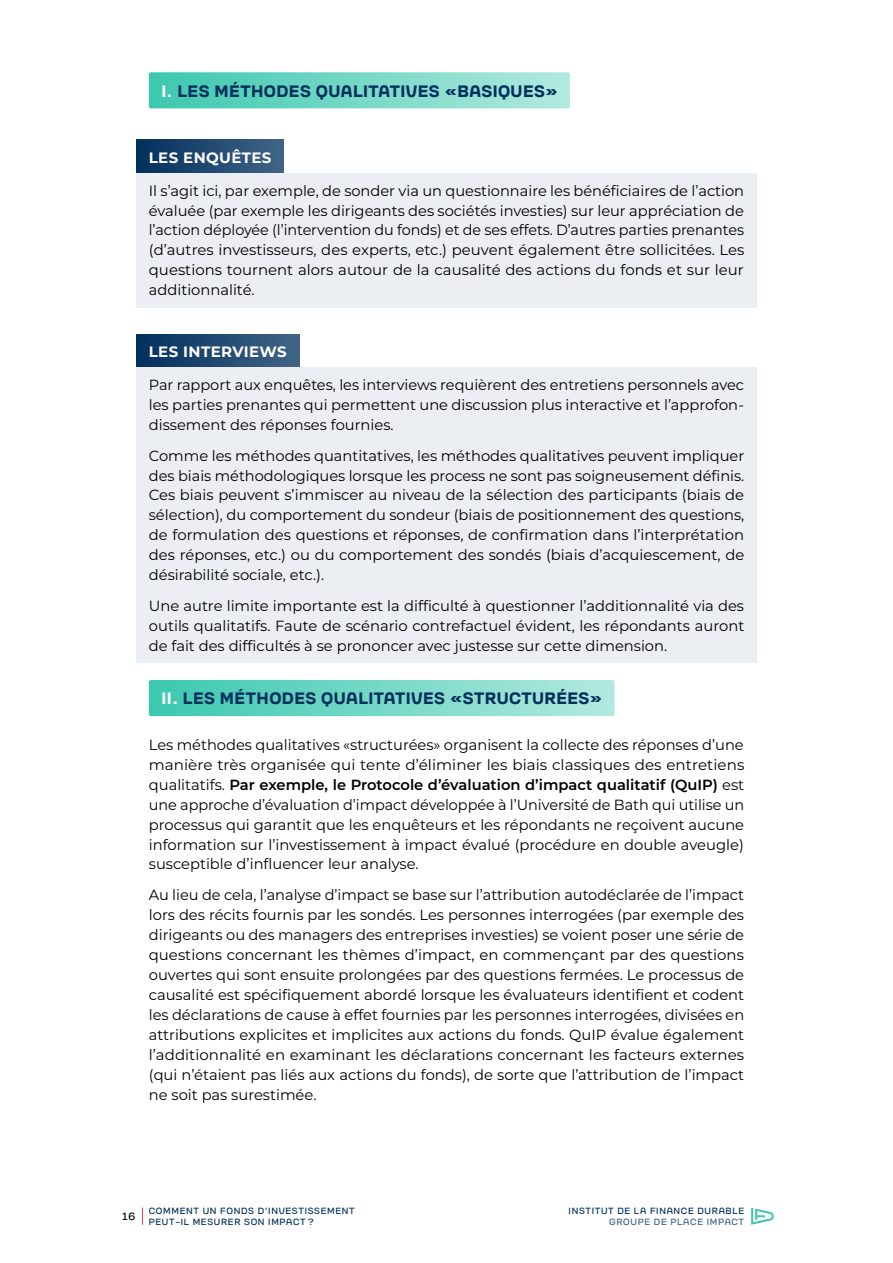
<style>
.page{position:relative;width:893px;height:1263px;background:#fff}
.page>*{position:absolute;margin:0;border:0;box-sizing:border-box;transform-origin:0 0}
.t1{font:700 16.5px "Toroka";letter-spacing:.025em;color:#02305d}
.t2{font:700 15px "Montserrat";letter-spacing:.025em;color:#fff}
.t3{font:14.7px/20px "Montserrat";color:#000;text-align:justify}
.t4{font:10.5px "Toroka";color:#000}
.t5{font:9px/10.8px "Toroka";letter-spacing:.075em;color:#02305d}
.t6{font:9px "Toroka";letter-spacing:.075em;color:#416486}
.s1{color:#fff}
.s2{font-weight:600}
</style>
<div class="page">
<svg style="left:751px;top:1208px;width:23px;height:17px"></svg>
<svg style="left:142px;top:1207px;width:1px;height:18px"></svg>
<svg style="left:149px;top:72px;width:421px;height:36px;background:#77d8c7"></svg>
<div style="left:136px;top:140px;width:148px;height:39px;background:linear-gradient(to right,#01305d,#416486)"></div>
<div style="left:136px;top:173px;width:621px;height:135px;background:#ebeef2"></div>
<div style="left:136px;top:334px;width:163px;height:40px;background:linear-gradient(to right,#01305d,#416486)"></div>
<div style="left:136px;top:367px;width:621px;height:75px;background:#ebeef2"></div>
<div style="left:136px;top:438px;width:621px;height:154px;background:#ebeef2"></div>
<div style="left:136px;top:588px;width:621px;height:75px;background:#ebeef2"></div>
<svg style="left:149px;top:680px;width:465px;height:36px;background:#76d8c7"></svg>
<p class="t1" style="left:162px;top:78px;width:397px"><span class="s1">I.</span> LES MÉTHODES QUALITATIVES «BASIQUES»</p>
<p class="t2" style="left:149px;top:148px;width:124px">LES ENQUÊTES</p>
<p class="t3" style="left:149px;top:180px;width:597px">Il s’agit ici, par exemple, de sonder via un questionnaire les bénéficiaires de l’action évaluée (par exemple les dirigeants des sociétés investies) sur leur appréciation de l’action déployée (l’intervention du fonds) et de ses effets. D’autres parties prenantes (d’autres investisseurs, des experts, etc.) peuvent également être sollicitées. Les questions tournent alors autour de la causalité des actions du fonds et sur leur additionnalité.</p>
<p class="t2" style="left:149px;top:342px;width:139px">LES INTERVIEWS</p>
<p class="t3" style="left:149px;top:374px;width:597px">Par rapport aux enquêtes, les interviews requièrent des entretiens personnels avec les parties prenantes qui permettent une discussion plus interactive et l’approfon&shy;dissement des réponses fournies.</p>
<p class="t3" style="left:149px;top:445px;width:597px">Comme les méthodes quantitatives, les méthodes qualitatives peuvent impliquer des biais méthodologiques lorsque les process ne sont pas soigneusement définis.<br>Ces biais peuvent s’immiscer au niveau de la sélection des participants (biais de sélection), du comportement du sondeur (biais de positionnement des questions, de formulation des questions et réponses, de confirmation dans l’interprétation des réponses, etc.) ou du comportement des sondés (biais d’acquiescement, de désirabilité sociale, etc.).</p>
<p class="t3" style="left:149px;top:595px;width:597px">Une autre limite importante est la difficulté à questionner l’additionnalité via des outils qualitatifs. Faute de scénario contrefactuel évident, les répondants auront de fait des difficultés à se prononcer avec justesse sur cette dimension.</p>
<p class="t1" style="left:162px;top:686px;width:442px"><span class="s1">II.</span> LES MÉTHODES QUALITATIVES «STRUCTURÉES»</p>
<p class="t3" style="left:149px;top:734px;width:597px">Les méthodes qualitatives «structurées» organisent la collecte des réponses d’une manière très organisée qui tente d’éliminer les biais classiques des entretiens qualitatifs. <span class="s2">Par exemple, le Protocole d’évaluation d’impact qualitatif (QuIP)</span> est une approche d’évaluation d’impact développée à l’Université de Bath qui utilise un processus qui garantit que les enquêteurs et les répondants ne reçoivent aucune information sur l’investissement à impact évalué (procédure en double aveugle) susceptible d’influencer leur analyse.</p>
<p class="t3" style="left:149px;top:884px;width:597px">Au lieu de cela, l’analyse d’impact se base sur l’attribution autodéclarée de l’impact lors des récits fournis par les sondés. Les personnes interrogées (par exemple des dirigeants ou des managers des entreprises investies) se voient poser une série de questions concernant les thèmes d’impact, en commençant par des questions ouvertes qui sont ensuite prolongées par des questions fermées. Le processus de causalité est spécifiquement abordé lorsque les évaluateurs identifient et codent les déclarations de cause à effet fournies par les personnes interrogées, divisées en attributions explicites et implicites aux actions du fonds. QuIP évalue également l’additionnalité en examinant les déclarations concernant les facteurs externes (qui n’étaient pas liés aux actions du fonds), de sorte que l’attribution de l’impact ne soit pas surestimée.</p>
<p class="t4" style="left:122px;top:1208px;width:14px">16</p>
<p class="t5" style="left:149px;top:1204px;width:207px">COMMENT UN FONDS D’INVESTISSEMENT<br>PEUT-IL MESURER SON IMPACT ?</p>
<p class="t5" style="left:569px;top:1204px;width:177px">INSTITUT DE LA FINANCE DURABLE</p>
<p class="t6" style="left:609px;top:1215px;width:137px">GROUPE DE PLACE IMPACT</p>
</div>
